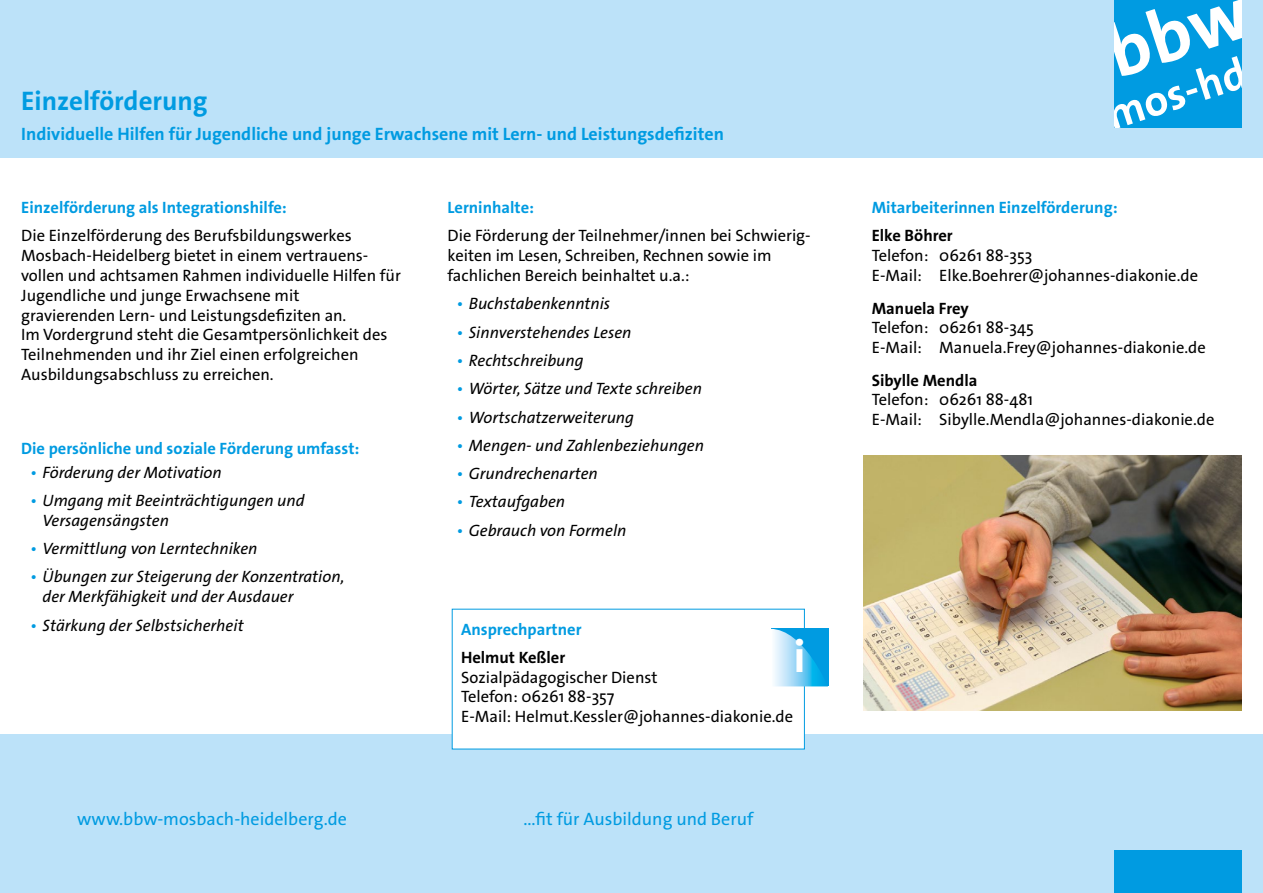
<style>
.page{position:relative;width:1263px;height:893px;background:#fff}
.page>*{position:absolute;margin:0;border:0;box-sizing:border-box;transform-origin:0 0}
.t1{font:700 45.9px "The Sans Os F";color:#fff}
.t2{font:700 43.8px "The Sans Os F";color:#fff}
.t3{font:700 27px "The Sans Os F";color:#009be1}
.t4{font:700 18px "The Sans Os F";color:#009be1}
.t5{font:18px "The Sans Os F";color:#009be1}
.t6{font:16.5px/19.8px "The Sans Os F";color:#000}
.t7{font:italic 16.5px/19.8px "The Sans Os F";color:#000}
.t8{font:700 16.5px "The Sans Os F";color:#009be1}
.t9{font:700 16.5px "The Sans Os F";color:#000}
.s1{color:#009be1}
</style>
<div class="page">
<div style="left:0;top:734px;width:1263px;height:159px;background:#bce2f9"></div>
<div style="left:0;top:0;width:1263px;height:157px;background:#bce2f9"></div>
<div style="left:1114px;top:850px;width:128px;height:43px;background:#009be1"></div>
<img style="left:863px;top:455px;width:379px;height:255px">
<div style="left:452px;top:609px;width:352px;height:140px;background:#fff"></div>
<div style="left:771px;top:628px;width:58px;height:58px;background:#009be1"></div>
<svg style="left:771px;top:629px;width:51px;height:57px"></svg>
<div style="left:1114px;top:0;width:128px;height:128px;background:#009be1"></div>
<h3 class="t3" style="left:21px;top:84px;width:188px">Einzelförderung</h3>
<p class="t4" style="left:21px;top:123px;width:704px">Individuelle Hilfen für Jugendliche und junge Erwachsene mit Lern- und Leistungsdefiziten</p>
<p class="t8" style="left:21px;top:197px;width:267px">Einzelförderung als Integrationshilfe:</p>
<p class="t6" style="left:21px;top:226px;width:381px">Die Einzelförderung des Berufsbildungswerkes Mosbach-Heidelberg bietet in einem vertrauens&shy;vollen und achtsamen Rahmen individuelle Hilfen für Jugendliche und junge Erwachsene mit<br>gravierenden Lern- und Leistungsdefiziten an.<br>Im Vordergrund steht die Gesamtpersönlichkeit des Teilnehmenden und ihr Ziel einen erfolgreichen Ausbildungsabschluss zu erreichen.</p>
<p class="t8" style="left:21px;top:437px;width:340px">Die persönliche und soziale Förderung umfasst:</p>
<p class="t7" style="left:30px;top:463px;width:193px"><span class="s1">•</span> Förderung der Motivation</p>
<p class="t7" style="left:43px;top:491px;width:264px;text-indent:-12px"><span class="s1">•</span> Umgang mit Beeinträchtigungen und<br>Versagensängsten</p>
<p class="t7" style="left:30px;top:539px;width:229px"><span class="s1">•</span> Vermittlung von Lerntechniken</p>
<p class="t7" style="left:43px;top:567px;width:303px;text-indent:-12px"><span class="s1">•</span> Übungen zur Steigerung der Konzentration, der Merkfähigkeit und der Ausdauer</p>
<p class="t7" style="left:30px;top:615px;width:215px"><span class="s1">•</span> Stärkung der Selbstsicherheit</p>
<p class="t8" style="left:448px;top:197px;width:88px">Lerninhalte:</p>
<p class="t6" style="left:448px;top:226px;width:365px">Die Förderung der Teilnehmer/innen bei Schwierig&shy;keiten im Lesen, Schreiben, Rechnen sowie im fachlichen Bereich beinhaltet u.a.:</p>
<p class="t7" style="left:456px;top:294px;width:155px"><span class="s1">•</span> Buchstabenkenntnis</p>
<p class="t7" style="left:456px;top:323px;width:177px"><span class="s1">•</span> Sinnverstehendes Lesen</p>
<p class="t7" style="left:456px;top:351px;width:129px"><span class="s1">•</span> Rechtschreibung</p>
<p class="t7" style="left:456px;top:379px;width:247px"><span class="s1">•</span> Wörter, Sätze und Texte schreiben</p>
<p class="t7" style="left:456px;top:408px;width:179px"><span class="s1">•</span> Wortschatzerweiterung</p>
<p class="t7" style="left:456px;top:436px;width:249px"><span class="s1">•</span> Mengen- und Zahlenbeziehungen</p>
<p class="t7" style="left:456px;top:464px;width:143px"><span class="s1">•</span> Grundrechenarten</p>
<p class="t7" style="left:456px;top:492px;width:110px"><span class="s1">•</span> Textaufgaben</p>
<p class="t7" style="left:456px;top:521px;width:172px"><span class="s1">•</span> Gebrauch von Formeln</p>
<p class="t8" style="left:461px;top:618px;width:122px">Ansprechpartner</p>
<p class="t9" style="left:461px;top:647px;width:106px">Helmut Keßler</p>
<p class="t6" style="left:461px;top:667px;width:334px">Sozialpädagogischer Dienst<br>Telefon: 06261 88-357<br>E-Mail: Helmut.Kessler@johannes-diakonie.de</p>
<h1 class="t1" style="left:793px;top:627px;width:14px">i</h1>
<p class="t5" style="left:77px;top:808px;width:271px">www.bbw-mosbach-heidelberg.de</p>
<p class="t5" style="left:523px;top:808px;width:232px">...fit für Ausbildung und Beruf</p>
<h2 class="t2" style="left:1099px;top:89px;width:146px;rotate:-18deg">mos-hd</h2>
<p class="t8" style="left:872px;top:197px;width:247px">Mitarbeiterinnen Einzelförderung:</p>
<p class="t9" style="left:872px;top:225px;width:83px">Elke Böhrer</p>
<p class="t6" style="left:872px;top:246px;width:328px">Telefon: 06261 88-353<br>E-Mail: Elke.Boehrer@johannes-diakonie.de</p>
<p class="t9" style="left:872px;top:297px;width:98px">Manuela Frey</p>
<p class="t6" style="left:872px;top:318px;width:336px">Telefon: 06261 88-345<br>E-Mail: Manuela.Frey@johannes-diakonie.de</p>
<p class="t9" style="left:872px;top:369px;width:107px">Sibylle Mendla</p>
<p class="t6" style="left:872px;top:390px;width:344px">Telefon: 06261 88-481<br>E-Mail: Sibylle.Mendla@johannes-diakonie.de</p>
</div>
